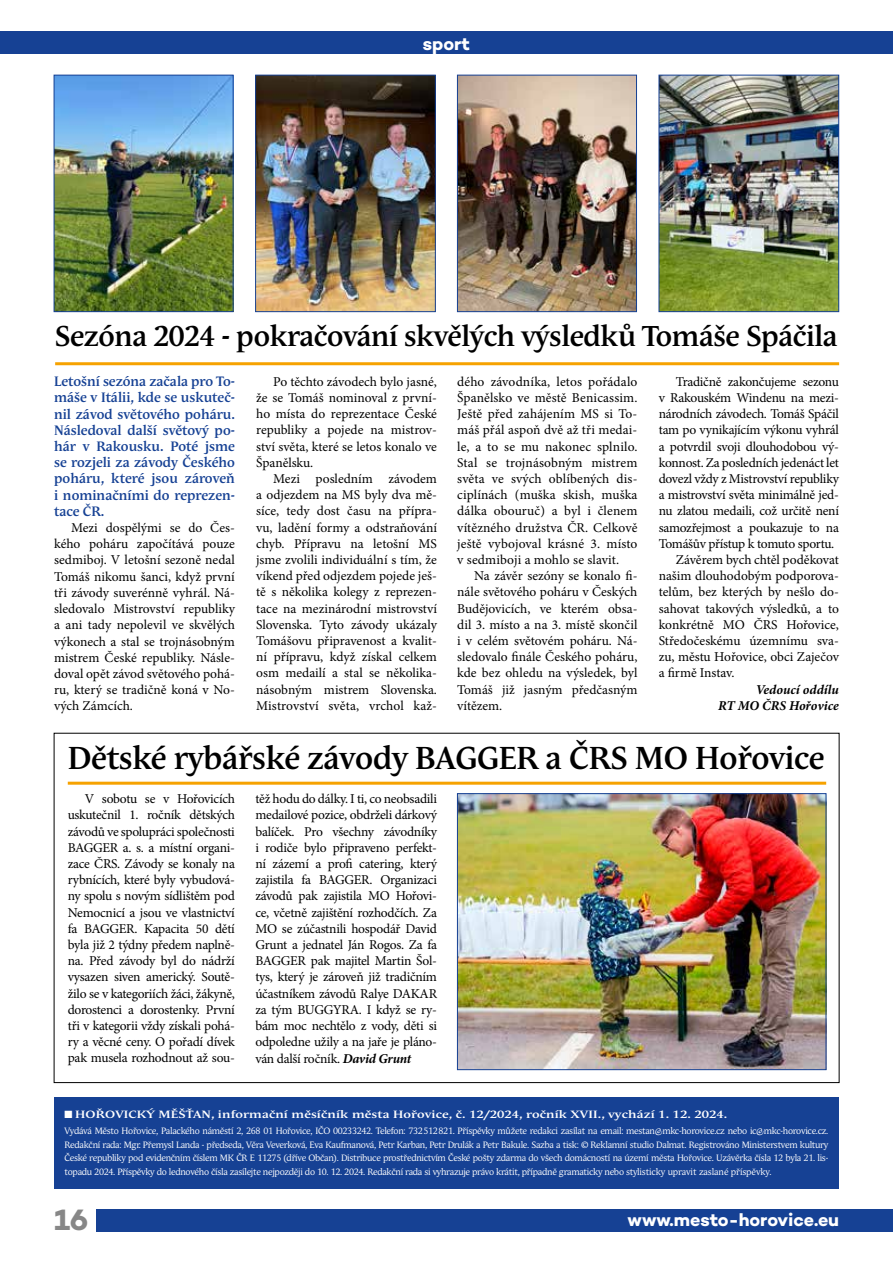
<style>
.page{position:relative;width:893px;height:1263px;background:#fff}
.page>*{position:absolute;margin:0;border:0;box-sizing:border-box;transform-origin:0 0}
.t1{font:700 31.5px "Andulka Book Pro";letter-spacing:-.01em;color:#000}
.t2{font:700 30px "Campton";color:#878787}
.t3{font:700 28.5px "Andulka Book Pro";letter-spacing:-.015em;color:#000}
.t4{font:700 18px "Campton";color:#fff}
.t5{font:13.5px/16.2px "Minion Pro";letter-spacing:-.015em;color:#000;text-align:justify}
.t6{font:700 13.5px/16.2px "Andulka Book Pro";color:#164194;text-align:justify}
.t7{font:italic 700 13.5px/16.2px "Minion Pro";color:#000;text-align:right}
.t8{font:700 10.5px "Andulka Book Pro";letter-spacing:.01em;color:#fff;scale:1.25 1}
.t9{font:9.15px/13.5px "Andulka Book Pro";letter-spacing:-.01em;color:#fff;text-align:justify}
.s1{font-weight:700;font-style:italic}
</style>
<div class="page">
<div style="left:97px;top:1209px;width:796px;height:22px;background:#164194"></div>
<div style="left:0;top:32px;width:893px;height:22px;background:#164194"></div>
<div style="left:54px;top:1097px;width:785px;height:92px;background:#164194"></div>
<img style="left:56px;top:77px;width:175px;height:233px">
<div style="left:54px;top:75px;width:179px;height:237px;border:1px solid #164194"></div>
<img style="left:257px;top:77px;width:177px;height:233px">
<div style="left:255px;top:75px;width:181px;height:237px;border:1px solid #164194"></div>
<hr style="left:55px;top:362px;width:784px;height:3px;background:#f6a200">
<img style="left:459px;top:77px;width:176px;height:233px">
<div style="left:457px;top:75px;width:180px;height:237px;border:1px solid #164194"></div>
<img style="left:661px;top:77px;width:176px;height:233px">
<div style="left:659px;top:75px;width:180px;height:237px;border:1px solid #164194"></div>
<img style="left:459px;top:795px;width:365px;height:273px">
<div style="left:457px;top:793px;width:369px;height:277px;border:1px solid #164194"></div>
<hr style="left:68px;top:782px;width:758px;height:3px;background:#f6a200">
<h3 class="t4" style="left:423px;top:32px;width:49px">sport</h3>
<h3 class="t3" style="left:55px;top:320px;width:784px">Sezóna 2024 - pokračování skvělých výsledků Tomáše Spáčila</h3>
<p class="t5" style="left:457px;top:373px;width:182px">dého závodníka, letos pořádalo Španělsko ve městě Benicassim.<br>Ještě před zahájením MS si To&shy;máš přál aspoň dvě až tři medai&shy;le, a to se mu nakonec splnilo.<br>Stal se trojnásobným mistrem světa ve svých oblíbených dis&shy;ciplínách (muška skish, muška dálka obouruč) a byl i členem vítězného družstva ČR. Celkově ještě vybojoval krásné 3. místo v sedmiboji a mohlo se slavit.</p>
<p class="t5" style="left:457px;top:568px;width:182px;text-indent:17px">Na závěr sezóny se konalo fi&shy;nále světového poháru v Českých Budějovicích, ve kterém obsa&shy;dil 3. místo a na 3. místě skončil i v celém světovém poháru. Ná&shy;sledovalo finále Českého poháru, kde bez ohledu na výsledek, byl Tomáš již jasným předčasným vítězem.</p>
<p class="t6" style="left:54px;top:373px;width:182px">Letošní sezóna začala pro To&shy;máše v Itálii, kde se uskuteč&shy;nil závod světového poháru.<br>Následoval další světový po&shy;hár v Rakousku. Poté jsme se rozjeli za závody Českého poháru, které jsou zároveň i nominačními do reprezen&shy;tace ČR.</p>
<p class="t5" style="left:54px;top:520px;width:182px;text-indent:17px">Mezi dospělými se do Čes&shy;kého poháru započítává pouze sedmiboj. V letošní sezoně nedal Tomáš nikomu šanci, když první tři závody suverénně vyhrál. Ná&shy;sledovalo Mistrovství republiky a ani tady nepolevil ve skvělých výkonech a stal se trojnásobným mistrem České republiky. Násle&shy;doval opět závod světového pohá&shy;ru, který se tradičně koná v No&shy;vých Zámcích.</p>
<p class="t5" style="left:256px;top:373px;width:182px;text-indent:17px">Po těchto závodech bylo jasné, že se Tomáš nominoval z první&shy;ho místa do reprezentace České republiky a pojede na mistrov&shy;ství světa, které se letos konalo ve Španělsku.</p>
<p class="t5" style="left:256px;top:471px;width:182px;text-indent:17px">Mezi posledním závodem a odjezdem na MS byly dva mě&shy;síce, tedy dost času na přípra&shy;vu, ladění formy a odstraňování chyb. Přípravu na letošní MS jsme zvolili individuální s tím, že víkend před odjezdem pojede ješ&shy;tě s několika kolegy z reprezen&shy;tace na mezinárodní mistrovství Slovenska. Tyto závody ukázaly Tomášovu připravenost a kvalit&shy;ní přípravu, když získal celkem osm medailí a stal se několika&shy;násobným mistrem Slovenska.<br>Mistrovství světa, vrchol kaž-</p>
<p class="t5" style="left:676px;top:373px;width:165px">Tradičně zakončujeme sezonu</p>
<p class="t5" style="left:659px;top:390px;width:182px">v Rakouském Windenu na mezi-</p>
<p class="t5" style="left:659px;top:406px;width:182px">národních závodech. Tomáš Spáčil</p>
<p class="t5" style="left:659px;top:422px;width:182px">tam po vynikajícím výkonu vyhrál</p>
<p class="t5" style="left:659px;top:438px;width:182px">a potvrdil svoji dlouhodobou vý-</p>
<p class="t5" style="left:659px;top:454px;width:182px">konnost. Za posledních jedenáct let</p>
<p class="t5" style="left:659px;top:471px;width:182px">dovezl vždy z Mistrovství republiky</p>
<p class="t5" style="left:659px;top:487px;width:182px">a mistrovství světa minimálně jed-</p>
<p class="t5" style="left:659px;top:503px;width:182px">nu zlatou medaili, což určitě není</p>
<p class="t5" style="left:659px;top:519px;width:182px">samozřejmost a poukazuje to na</p>
<p class="t5" style="left:659px;top:535px;width:177px">Tomášův přístup k tomuto sportu.</p>
<p class="t5" style="left:676px;top:552px;width:165px">Závěrem bych chtěl poděkovat</p>
<p class="t5" style="left:659px;top:568px;width:182px">našim dlouhodobým podporova-</p>
<p class="t5" style="left:659px;top:584px;width:182px">telům, bez kterých by nešlo do-</p>
<p class="t5" style="left:659px;top:600px;width:182px">sahovat takových výsledků, a to</p>
<p class="t5" style="left:659px;top:616px;width:182px">konkrétně MO ČRS Hořovice,</p>
<p class="t5" style="left:659px;top:633px;width:182px">Středočeskému územnímu sva-</p>
<p class="t5" style="left:659px;top:649px;width:182px">zu, městu Hořovice, obci Zaječov</p>
<p class="t5" style="left:659px;top:665px;width:77px">a firmě Instav.</p>
<p class="t7" style="left:718px;top:681px;width:122px">Vedoucí oddílu<br>RT MO ČRS Hořovice</p>
<h1 class="t1" style="left:68px;top:740px;width:758px">Dětské rybářské závody BAGGER a ČRS MO Hořovice</h1>
<p class="t5" style="left:68px;top:791px;width:169px;text-indent:17px">V sobotu se v Hořovicích uskutečnil 1. ročník dětských závodů ve spolupráci společnosti BAGGER a. s. a místní organi&shy;zace ČRS. Závody se konaly na rybnících, které byly vybudová&shy;ny spolu s novým sídlištěm pod Nemocnicí a jsou ve vlastnictví fa BAGGER. Kapacita 50 dětí byla již 2 týdny předem naplně&shy;na. Před závody byl do nádrží vysazen siven americký. Soutě&shy;žilo se v kategoriích žáci, žákyně, dorostenci a dorostenky. První tři v kategorii vždy získali pohá&shy;ry a věcné ceny. O pořadí dívek pak musela rozhodnout až sou-</p>
<p class="t5" style="left:255px;top:791px;width:183px">těž hodu do dálky. I ti, co neobsadili medailové pozice, obdrželi dárkový balíček. Pro všechny závodníky i rodiče bylo připraveno perfekt&shy;ní zázemí a profi catering, který zajistila fa BAGGER. Organizaci závodů pak zajistila MO Hořovi&shy;ce, včetně zajištění rozhodčích. Za MO se zúčastnili hospodář David Grunt a jednatel Ján Rogos. Za fa BAGGER pak majitel Martin Šol&shy;tys, který je zároveň již tradičním účastníkem závodů Ralye DAKAR za tým BUGGYRA. I když se ry&shy;bám moc nechtělo z vody, děti si odpoledne užily a na jaře je pláno&shy;ván další ročník. <span class="s1">David Grunt</span></p>
<p class="t8" style="left:65px;top:1108px;width:532px">■ HOŘOVICKÝ MĚŠŤAN, informační měsíčník města Hořovice, č. 12/2024, ročník XVII., vychází 1. 12. 2024.</p>
<p class="t9" style="left:65px;top:1124px;width:765px">Vydává Město Hořovice, Palackého náměstí 2, 268 01 Hořovice, IČO 00233242. Telefon: 732512821. Příspěvky můžete redakci zasílat na email: mestan@mkc-horovice.cz nebo ic@mkc-horovice.cz.<br>Redakční rada: Mgr. Přemysl Landa - předseda, Věra Veverková, Eva Kaufmanová, Petr Karban, Petr Drulák a Petr Bakule. Sazba a tisk: © Reklamní studio Dalmat. Registrováno Ministerstvem kultury České republiky pod evidenčním číslem MK ČR E 11275 (dříve Občan). Distribuce prostřednictvím České pošty zdarma do všech domácností na území města Hořovice. Uzávěrka čísla 12 byla 21. lis&shy;topadu 2024. Příspěvky do lednového čísla zasílejte nejpozději do 10. 12. 2024. Redakční rada si vyhrazuje právo krátit, případně gramaticky nebo stylisticky upravit zaslané příspěvky.</p>
<h2 class="t2" style="left:54px;top:1201px;width:36px">16</h2>
<h3 class="t4" style="left:628px;top:1208px;width:213px">www.mesto-horovice.eu</h3>
</div>
